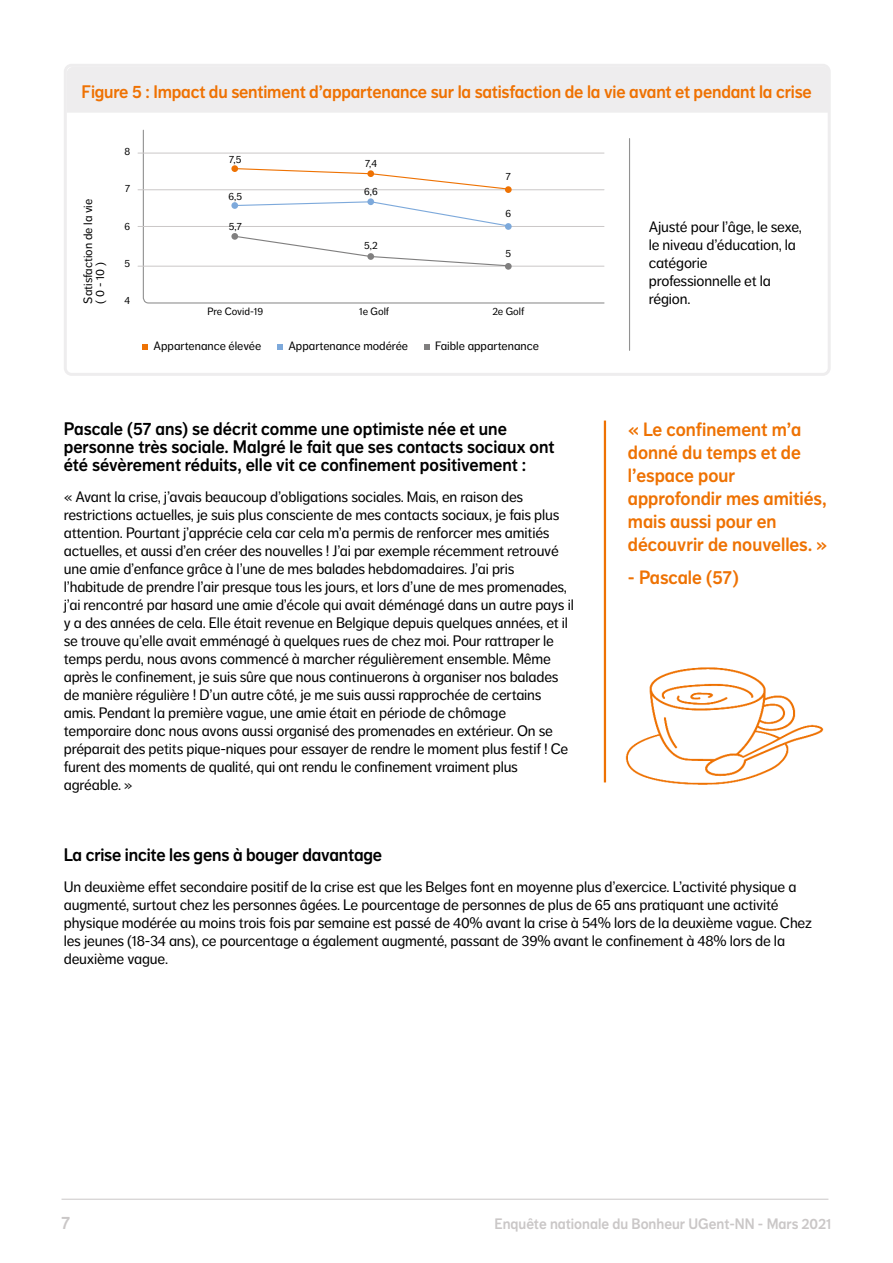
<style>
.page{position:relative;width:893px;height:1263px;background:#fff}
.page>*{position:absolute;margin:0;border:0;box-sizing:border-box;transform-origin:0 0}
.t1{font:19.05px/23px "NN Dagny Display";color:#ee7203}
.t2{font:18px/18px "NN Dagny Display";color:#000}
.t3{font:18px "NN Dagny Display";letter-spacing:-.01em;color:#ee7203}
.t4{font:18px "NN Dagny Display";color:#cac7c7}
.t5{font:15px/18px "NN Dagny Text";letter-spacing:-.01em;color:#000}
.t6{font:15px "NN Dagny Display";color:#cac7c7}
.t7{font:12px/12px "NN Dagny Text";color:#000}
.t8{font:10.5px "NN Dagny Text";color:#000}
</style>
<div class="page">
<hr style="left:62px;top:1199px;width:766px;height:1px;background:#cac7c7">
<div style="left:64px;top:64px;width:767px;height:312px;border:3px solid #eeedee;border-radius:6px"></div>
<div style="left:67px;top:67px;width:762px;height:46px;background:#eeedee"></div>
<svg style="left:142px;top:129px;width:463px;height:175px"></svg>
<hr style="left:138px;top:153px;width:466px;height:1px;background:#cac7c7">
<hr style="left:138px;top:190px;width:466px;height:1px;background:#cac7c7">
<hr style="left:138px;top:226px;width:466px;height:1px;background:#cac7c7">
<hr style="left:138px;top:266px;width:466px;height:1px;background:#cac7c7">
<hr style="left:629px;top:139px;width:1px;height:211px;background:#919191">
<svg style="left:234px;top:167px;width:276px;height:23px"></svg>
<svg style="left:234px;top:201px;width:276px;height:25px"></svg>
<svg style="left:234px;top:235px;width:275px;height:32px"></svg>
<div style="left:231px;top:165px;width:7px;height:7px;background:#ee7203;border-radius:50%"></div>
<div style="left:231px;top:202px;width:7px;height:7px;background:#7da9db;border-radius:50%"></div>
<div style="left:231px;top:233px;width:7px;height:7px;background:#807f7f;border-radius:50%"></div>
<div style="left:367px;top:170px;width:7px;height:7px;background:#ee7203;border-radius:50%"></div>
<div style="left:367px;top:198px;width:7px;height:7px;background:#7da9db;border-radius:50%"></div>
<div style="left:367px;top:253px;width:7px;height:7px;background:#807f7f;border-radius:50%"></div>
<div style="left:505px;top:186px;width:7px;height:7px;background:#ee7203;border-radius:50%"></div>
<div style="left:505px;top:223px;width:7px;height:7px;background:#7da9db;border-radius:50%"></div>
<div style="left:505px;top:263px;width:7px;height:7px;background:#807f7f;border-radius:50%"></div>
<svg style="left:143px;top:344px;width:5px;height:6px"></svg>
<svg style="left:278px;top:344px;width:5px;height:6px"></svg>
<svg style="left:424px;top:344px;width:6px;height:6px"></svg>
<hr style="left:604px;top:421px;width:2px;height:361px;background:#ee7203">
<img style="left:625px;top:667px;width:199px;height:118px">
<p class="t3" style="left:82px;top:81px;width:732px">Figure 5 : Impact du sentiment d’appartenance sur la satisfaction de la vie avant et pendant la crise</p>
<p class="t7" style="left:82px;top:304px;width:106px;rotate:-90deg">Satisfaction de la vie ( 0 - 10 )</p>
<p class="t8" style="left:124px;top:146px;width:7px">8</p>
<p class="t8" style="left:125px;top:183px;width:7px">7</p>
<p class="t8" style="left:125px;top:220px;width:7px">6</p>
<p class="t8" style="left:125px;top:257px;width:7px">5</p>
<p class="t8" style="left:125px;top:294px;width:7px">4</p>
<p class="t8" style="left:229px;top:153px;width:14px">7,5</p>
<p class="t8" style="left:229px;top:190px;width:15px">6,5</p>
<p class="t8" style="left:229px;top:220px;width:14px">5,7</p>
<p class="t8" style="left:365px;top:158px;width:14px">7,4</p>
<p class="t8" style="left:364px;top:185px;width:15px">6,6</p>
<p class="t8" style="left:364px;top:239px;width:15px">5,2</p>
<p class="t8" style="left:506px;top:171px;width:7px">7</p>
<p class="t8" style="left:505px;top:208px;width:7px">6</p>
<p class="t8" style="left:505px;top:248px;width:7px">5</p>
<p class="t8" style="left:207px;top:306px;width:57px">Pre Covid-19</p>
<p class="t8" style="left:359px;top:306px;width:31px">1e Golf</p>
<p class="t8" style="left:492px;top:306px;width:33px">2e Golf</p>
<p class="t7" style="left:154px;top:340px;width:109px">Appartenance élevée</p>
<p class="t7" style="left:288px;top:340px;width:121px">Appartenance modérée</p>
<p class="t7" style="left:435px;top:340px;width:105px">Faible appartenance</p>
<p class="t2" style="left:64px;top:420px;width:492px">Pascale (57 ans) se décrit comme une optimiste née et une personne très sociale. Malgré le fait que ses contacts sociaux ont été sévèrement réduits, elle vit ce confinement positivement :</p>
<p class="t5" style="left:64px;top:488px;width:512px">« Avant la crise, j’avais beaucoup d’obligations sociales. Mais, en raison des restrictions actuelles, je suis plus consciente de mes contacts sociaux, je fais plus attention. Pourtant j’apprécie cela car cela m’a permis de renforcer mes amitiés actuelles, et aussi d’en créer des nouvelles ! J’ai par exemple récemment retrouvé une amie d’enfance grâce à l’une de mes balades hebdomadaires. J’ai pris l’habitude de prendre l’air presque tous les jours, et lors d’une de mes promenades, j’ai rencontré par hasard une amie d’école qui avait déménagé dans un autre pays il y a des années de cela. Elle était revenue en Belgique depuis quelques années, et il se trouve qu’elle avait emménagé à quelques rues de chez moi. Pour rattraper le temps perdu, nous avons commencé à marcher régulièrement ensemble. Même après le confinement, je suis sûre que nous continuerons à organiser nos balades de manière régulière ! D’un autre côté, je me suis aussi rapprochée de certains amis. Pendant la première vague, une amie était en période de chômage temporaire donc nous avons aussi organisé des promenades en extérieur. On se préparait des petits pique-niques pour essayer de rendre le moment plus festif ! Ce furent des moments de qualité, qui ont rendu le confinement vraiment plus agréable. »</p>
<p class="t5" style="left:649px;top:217px;width:155px">Ajusté pour l’âge, le sexe, le niveau d’éducation, la catégorie professionnelle et la région.</p>
<p class="t1" style="left:628px;top:418px;width:201px">« Le confinement m’a donné du temps et de l’espace pour approfondir mes amitiés, mais aussi pour en découvrir de nouvelles. »</p>
<p class="t1" style="left:628px;top:566px;width:112px">- Pascale (57)</p>
<p class="t2" style="left:64px;top:846px;width:320px">La crise incite les gens à bouger davantage</p>
<p class="t5" style="left:64px;top:877px;width:750px">Un deuxième effet secondaire positif de la crise est que les Belges font en moyenne plus d’exercice. L’activité physique a augmenté, surtout chez les personnes âgées. Le pourcentage de personnes de plus de 65 ans pratiquant une activité physique modérée au moins trois fois par semaine est passé de 40% avant la crise à 54% lors de la deuxième vague. Chez les jeunes (18-34 ans), ce pourcentage a également augmenté, passant de 39% avant le confinement à 48% lors de la deuxième vague.</p>
<p class="t4" style="left:62px;top:1212px;width:10px">7</p>
<p class="t6" style="left:494px;top:1215px;width:339px">Enquête nationale du Bonheur UGent-NN - Mars 2021</p>
</div>
